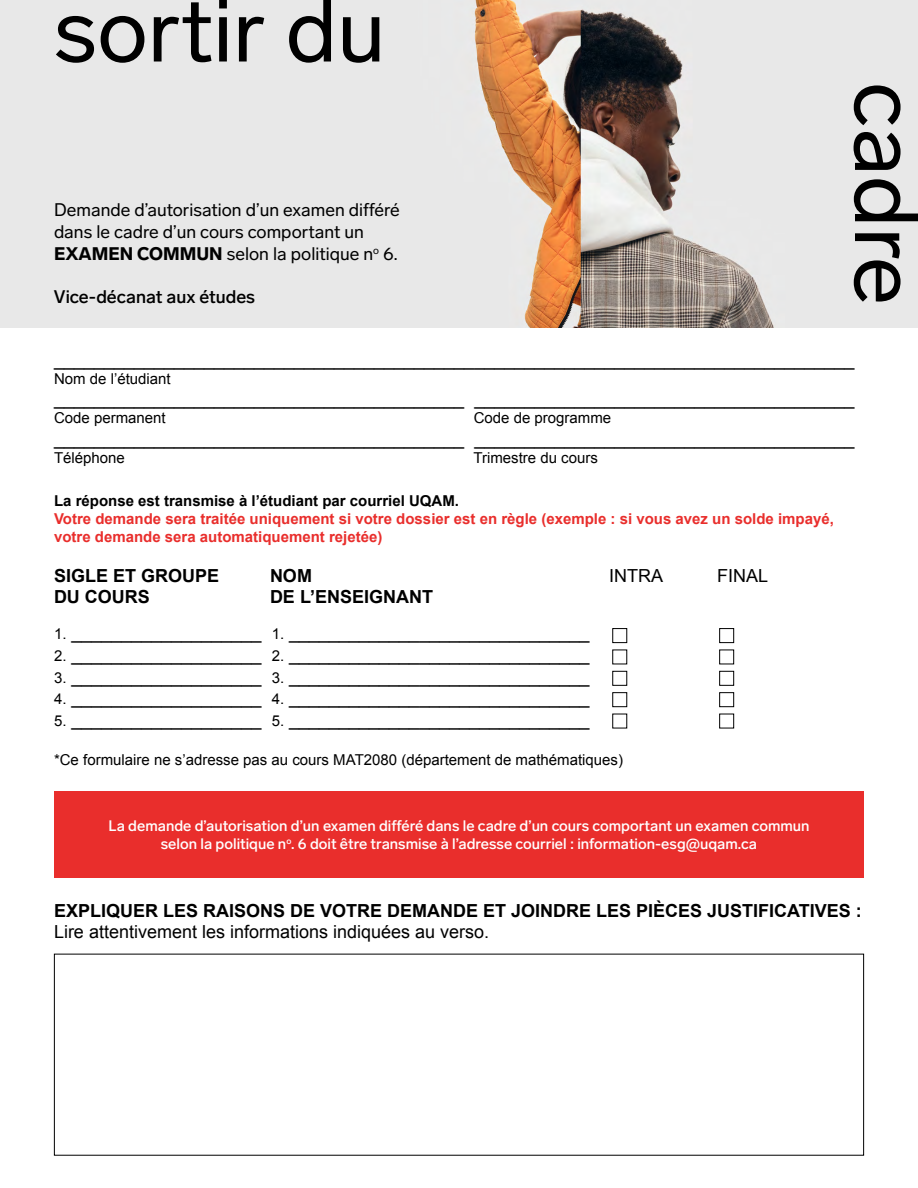
<style>
.page{position:relative;width:918px;height:1188px;background:#fff}
.page>*{position:absolute;margin:0;border:0;box-sizing:border-box;transform-origin:0 0}
.t1{font:90px "Lab Grotesque";color:#000}
.t2{font:18px "Arial";color:#000}
.t3{font:700 18px "Arial";color:#000}
.t4{font:18px/21.6px "Lab Grotesque";color:#000}
.t5{font:500 18px "Lab Grotesque";color:#000}
.t6{font:500 15px/18px "Lab Grotesque";color:#fff;text-align:center}
.t7{font:15px "Arial";color:#000}
.t8{font:700 15px/18px "Arial";color:#e92e2c}
.t9{font:700 15px "Arial";color:#000}
.s1{font-weight:900}
.s2{font-size:15px}
</style>
<div class="page">
<div style="left:0;top:0;width:864px;height:327px;background:#e8e8e8"></div>
<div style="left:612px;top:628px;width:15px;height:15px;border:1px solid #000"></div>
<div style="left:719px;top:628px;width:15px;height:15px;border:1px solid #000"></div>
<div style="left:612px;top:650px;width:15px;height:14px;border:1px solid #000"></div>
<div style="left:719px;top:650px;width:15px;height:14px;border:1px solid #000"></div>
<div style="left:612px;top:671px;width:15px;height:15px;border:1px solid #000"></div>
<div style="left:719px;top:671px;width:15px;height:15px;border:1px solid #000"></div>
<div style="left:612px;top:692px;width:15px;height:15px;border:1px solid #000"></div>
<div style="left:719px;top:692px;width:15px;height:15px;border:1px solid #000"></div>
<div style="left:612px;top:714px;width:15px;height:14px;border:1px solid #000"></div>
<div style="left:719px;top:714px;width:15px;height:14px;border:1px solid #000"></div>
<div style="left:54px;top:791px;width:810px;height:86px;background:#e92e2c"></div>
<img style="left:474px;top:0;width:444px;height:327px">
<h1 class="t1" style="left:54px;top:-23px;width:333px">sortir du</h1>
<p class="t4" style="left:54px;top:199px;width:347px">Demande d’autorisation d’un examen différé dans le cadre d’un cours comportant un<br><span class="s1">EXAMEN COMMUN</span> selon la politique n<sup>o</sup> 6.</p>
<p class="t5" style="left:54px;top:286px;width:203px">Vice-décanat aux études</p>
<h1 class="t1" style="left:939px;top:82px;width:225px;rotate:90deg">cadre</h1>
<p class="t2" style="left:54px;top:348px;width:802px">________________________________________________________________________________</p>
<p class="t7" style="left:54px;top:369px;width:118px">Nom de l’étudiant</p>
<p class="t2" style="left:54px;top:387px;width:802px">_________________________________________ ______________________________________</p>
<p class="t7" style="left:54px;top:408px;width:113px">Code permanent</p>
<p class="t7" style="left:474px;top:408px;width:139px">Code de programme</p>
<p class="t2" style="left:54px;top:427px;width:802px">_________________________________________ ______________________________________</p>
<p class="t7" style="left:54px;top:448px;width:72px">Téléphone</p>
<p class="t7" style="left:473px;top:448px;width:126px">Trimestre du cours</p>
<p class="t9" style="left:54px;top:491px;width:407px">La réponse est transmise à l’étudiant par courriel UQAM.</p>
<p class="t8" style="left:54px;top:510px;width:782px">Votre demande sera traitée uniquement si votre dossier est en règle (exemple : si vous avez un solde impayé, votre demande sera automatiquement rejetée)</p>
<p class="t3" style="left:54px;top:564px;width:167px">SIGLE ET GROUPE</p>
<p class="t3" style="left:270px;top:564px;width:43px">NOM</p>
<p class="t2" style="left:609px;top:564px;width:56px">INTRA</p>
<p class="t2" style="left:717px;top:564px;width:53px">FINAL</p>
<p class="t3" style="left:54px;top:585px;width:97px">DU COURS</p>
<p class="t3" style="left:270px;top:585px;width:165px">DE L’ENSEIGNANT</p>
<p class="t2" style="left:54px;top:621px;width:537px"><span class="s2">1.</span> ___________________ <span class="s2">1.</span> ______________________________</p>
<p class="t2" style="left:54px;top:643px;width:537px"><span class="s2">2.</span> ___________________ <span class="s2">2.</span> ______________________________</p>
<p class="t2" style="left:54px;top:664px;width:537px"><span class="s2">3.</span> ___________________ <span class="s2">3.</span> ______________________________</p>
<p class="t2" style="left:54px;top:686px;width:537px"><span class="s2">4.</span> ___________________ <span class="s2">4.</span> ______________________________</p>
<p class="t2" style="left:54px;top:708px;width:537px"><span class="s2">5.</span> ___________________ <span class="s2">5.</span> ______________________________</p>
<p class="t7" style="left:54px;top:750px;width:571px">*Ce formulaire ne s’adresse pas au cours MAT2080 (département de mathématiques)</p>
<p class="t6" style="left:108px;top:817px;width:703px">La demande d’autorisation d’un examen différé dans le cadre d’un cours comportant un examen commun selon la politique n<sup>o</sup>. 6 doit être transmise à l’adresse courriel : information-esg@uqam.ca</p>
<p class="t3" style="left:54px;top:898px;width:809px">EXPLIQUER LES RAISONS DE VOTRE DEMANDE ET JOINDRE LES PIÈCES JUSTIFICATIVES :</p>
<p class="t2" style="left:54px;top:920px;width:437px">Lire attentivement les informations indiquées au verso.</p>
</div>
